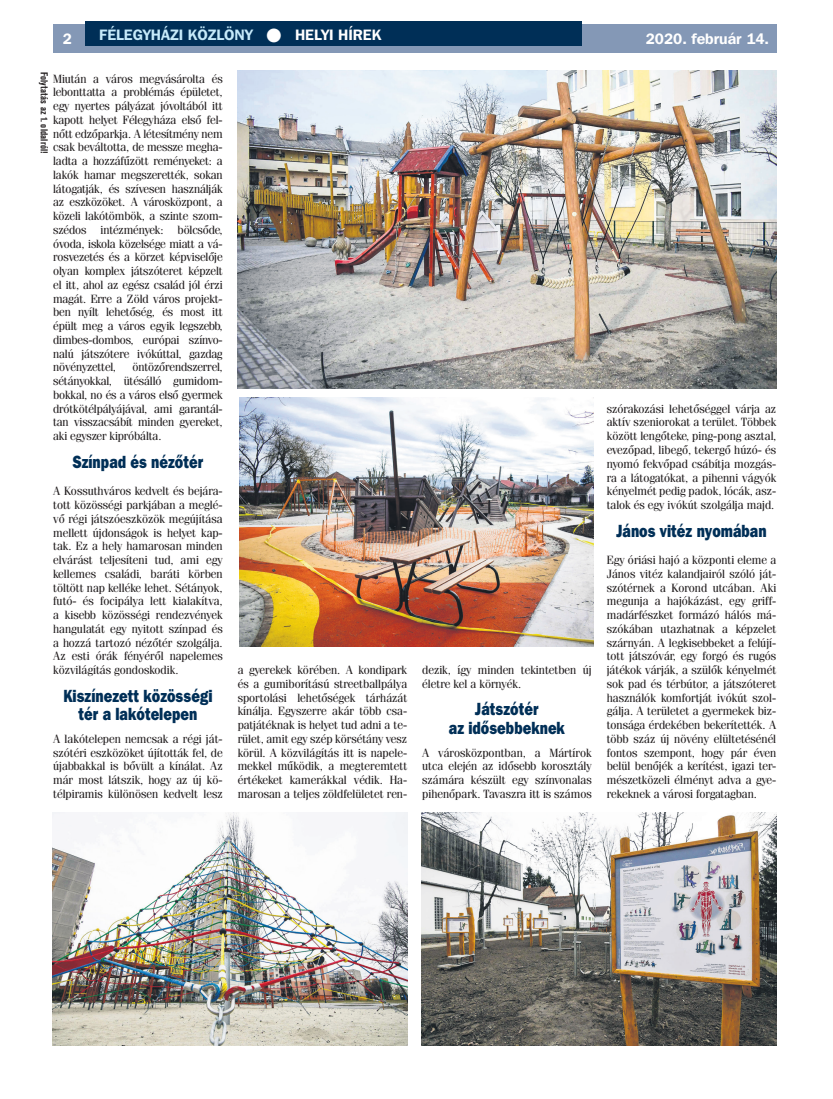
<style>
.page{position:relative;width:833px;height:1099px;background:#fff}
.page>*{position:absolute;margin:0;border:0;box-sizing:border-box;transform-origin:0 0}
.t1{font:17.5px/18.8px "Franklin Gothic Hv PFL";color:#002f57;text-align:center;scale:.8 1}
.t2{font:700 15px "Franklin Gothic PFL";color:#c6eafa}
.t3{font:700 15px "Franklin Gothic PFL";color:#fff}
.t4{font:11.88px/13.8px "Fenice PFL";color:#231f20;text-align:justify}
.t5{font:700 10px "Akzidenz Grotesk Cn PFL";color:#231f20}
.s1{color:#fff}
</style>
<div class="page">
<div style="left:53px;top:25px;width:723px;height:28px;background:#8498b6"></div>
<div style="left:85px;top:21px;width:496px;height:25px;background:#002f57"></div>
<img style="left:237px;top:71px;width:539px;height:317px">
<img style="left:53px;top:812px;width:354px;height:233px">
<img style="left:422px;top:812px;width:354px;height:233px">
<img style="left:239px;top:397px;width:354px;height:250px">
<p class="t3" style="left:63px;top:29px;width:11px">2</p>
<p class="t2" style="left:99px;top:25px;width:283px">FÉLEGYHÁZI KÖZLÖNY <span class="s1">● HELYI HÍREK</span></p>
<p class="t4" style="left:53px;top:71px;width:171px">Miután a város megvásárolta és lebonttatta a problémás épületet, egy nyertes pályázat jóvoltából itt kapott helyet Félegyháza első fel&shy;nőtt edzőparkja. A létesítmény nem csak beváltotta, de messze megha&shy;ladta a hozzáfűzött reményeket: a lakók hamar megszerették, sokan látogatják, és szívesen használják az eszközöket. A városközpont, a közeli lakótömbök, a szinte szom&shy;szédos intézmények: bölcsőde, óvoda, iskola közelsége miatt a vá&shy;rosvezetés és a körzet képviselője olyan komplex játszóteret képzelt el itt, ahol az egész család jól érzi magát. Erre a Zöld város projekt&shy;ben nyílt lehetőség, és most itt épült meg a város egyik legszebb, dimbes-dombos, európai színvo&shy;nalú játszótere ivókúttal, gazdag növényzettel,</p>
<p class="t5" style="left:50px;top:71px;width:83px;rotate:90deg">Folytatás az 1. oldalról!</p>
<p class="t4" style="left:53px;top:360px;width:171px;text-indent:79px">öntözőrendszerrel, sétányokkal, ütésálló gumidom&shy;bokkal, no és a város első gyermek drótkötélpályájával, ami garantál&shy;tan visszacsábít minden gyereket, aki egyszer kipróbálta.</p>
<h1 class="t1" style="left:72px;top:452px;width:165px">Színpad és nézőtér</h1>
<p class="t4" style="left:53px;top:484px;width:171px">A Kossuthváros kedvelt és bejára&shy;tott közösségi parkjában a meglé&shy;vő régi játszóeszközök megújítása mellett újdonságok is helyet kap&shy;tak. Ez a hely hamarosan minden elvárást teljesíteni tud, ami egy kellemes családi, baráti körben töltött nap kelléke lehet. Sétányok, futó- és focipálya lett kialakítva, a kisebb közösségi rendezvények hangulatát egy nyitott színpad és a hozzá tartozó nézőtér szolgálja.<br>Az esti órák fényéről napelemes közvilágítás gondoskodik.</p>
<h1 class="t1" style="left:63px;top:685px;width:188px">Kiszínezett közösségi tér a lakótelepen</h1>
<p class="t4" style="left:53px;top:731px;width:171px">A lakótelepen nemcsak a régi ját&shy;szótéri eszközöket újították fel, de újabbakkal is bővült a kínálat. Az már most látszik, hogy az új kö&shy;télpiramis különösen kedvelt lesz</p>
<p class="t4" style="left:238px;top:663px;width:171px">a gyerekek körében. A kondipark és a gumiborítású streetballpálya sportolási lehetőségek tárházát kínálja. Egyszerre akár több csa&shy;patjátéknak is helyet tud adni a te&shy;rület, amit egy szép körsétány vesz körül. A közvilágítás itt is napele&shy;mekkel működik, a megteremtett értékeket kamerákkal védik. Ha&shy;marosan a teljes zöldfelületet ren-</p>
<p class="t4" style="left:422px;top:663px;width:171px">dezik, így minden tekintetben új életre kel a környék.</p>
<h1 class="t1" style="left:449px;top:699px;width:147px">Játszótér<br>az idősebbeknek</h1>
<p class="t4" style="left:422px;top:745px;width:171px">A városközpontban, a Mártírok utca elején az idősebb korosztály számára készült egy színvonalas pihenőpark. Tavaszra itt is számos</p>
<p class="t3" style="left:646px;top:29px;width:125px">2020. február 14.</p>
<p class="t4" style="left:607px;top:401px;width:171px">szórakozási lehetőséggel várja az aktív szeniorokat a terület. Többek között lengőteke, ping-pong asztal, evezőpad, libegő, tekergő húzó- és nyomó fekvőpad csábítja mozgás&shy;ra a látogatókat, a pihenni vágyók kényelmét pedig padok, lócák, asz&shy;talok és egy ivókút szolgálja majd.</p>
<h1 class="t1" style="left:616px;top:520px;width:189px">János vitéz nyomában</h1>
<p class="t4" style="left:607px;top:553px;width:171px">Egy óriási hajó a központi eleme a János vitéz kalandjairól szóló ját&shy;szótérnek a Korond utcában. Aki megunja a hajókázást, egy griff&shy;madárfészket formázó hálós má&shy;szókában utazhatnak a képzelet szárnyán. A legkisebbeket a felújí&shy;tott játszóvár, egy forgó és rugós játékok várják, a szülők kényelmét sok pad és térbútor, a játszóteret használók komfortját ivókút szol&shy;gálja. A területet a gyermekek biz&shy;tonsága érdekében bekerítették. A több száz új növény elültetésénél fontos szempont, hogy pár éven belül benőjék a kerítést, igazi ter&shy;mészetközeli élményt adva a gye&shy;rekeknek a városi forgatagban.</p>
</div>
